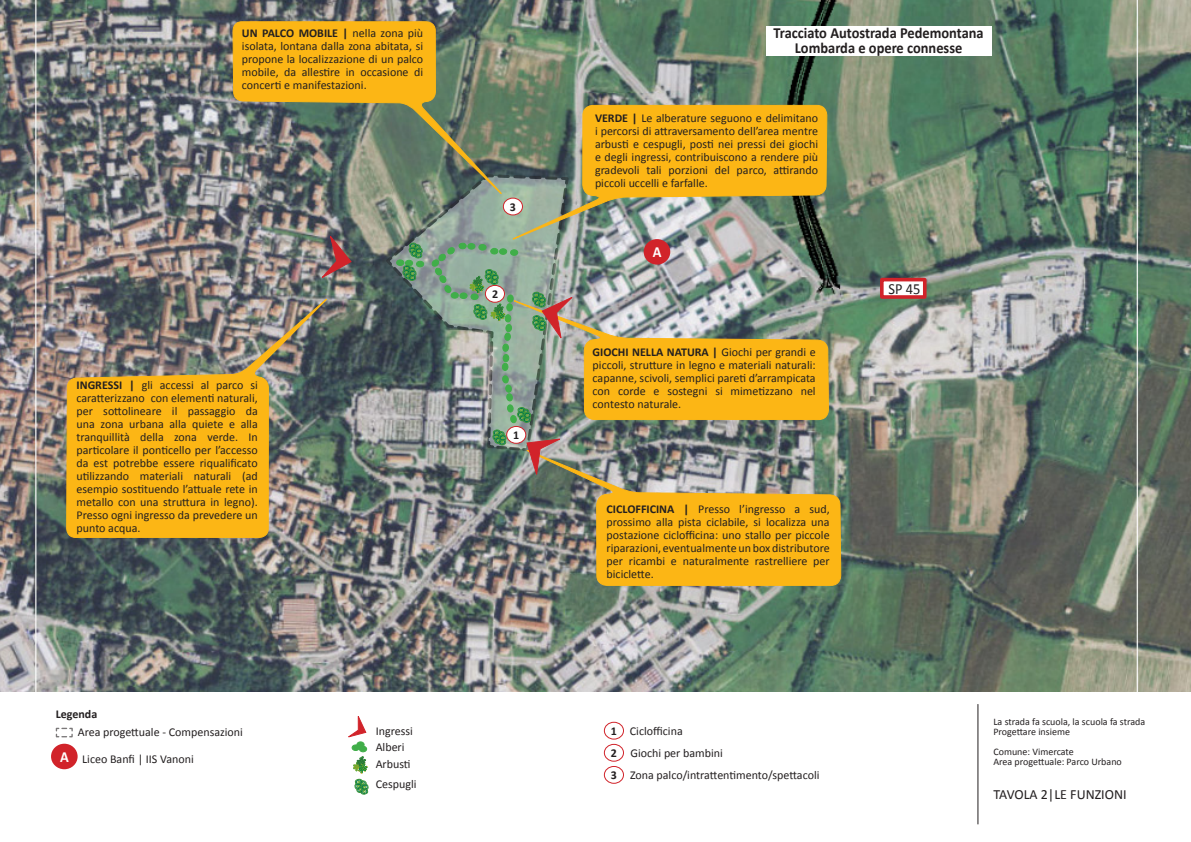
<style>
.page{position:relative;width:1191px;height:842px;background:#fff}
.page>*{position:absolute;margin:0;border:0;box-sizing:border-box;transform-origin:0 0}
.t1{font:700 15.4px/15.4px "Calibri";color:#231f20;text-align:center;scale:.93 1}
.t2{font:15.4px "Calibri";color:#231f20;scale:.93 1}
.t3{font:700 15.4px "Calibri";color:#fff;scale:.93 1}
.t4{font:14px "Calibri";color:#231f20}
.t5{font:12px/13px "Calibri";color:#231f20;text-align:justify}
.t6{font:700 12px "Calibri";color:#231f20}
.t7{font:10px "Calibri";color:#231f20}
.s1{font-weight:700}
</style>
<div class="page">
<svg style="left:55px;top:727px;width:11px;height:11px"></svg>
<img style="left:0;top:0;width:1191px;height:692px">
<div style="left:880px;top:278px;width:46px;height:21px;background:#fff;border:4px solid #d1232a"></div>
<div style="left:765px;top:26px;width:226px;height:30px;background:#fff"></div>
<div style="left:53px;top:745px;width:23px;height:22px;background:#d1232a;border-radius:50%"></div>
<div style="left:51px;top:744px;width:27px;height:25px;border:4px solid #d1232a;border-radius:50%"></div>
<hr style="left:977px;top:704px;width:1px;height:120px;background:#231f20">
<svg style="left:66px;top:296px;width:166px;height:474px"></svg>
<svg style="left:522px;top:0;width:319px;height:784px"></svg>
<img style="left:232px;top:0;width:273px;height:795px">
<svg style="left:509px;top:299px;width:320px;height:275px;background:#cca23f"></svg>
<svg style="left:508px;top:0;width:320px;height:173px;background:#999557"></svg>
<img style="left:388px;top:173px;width:440px;height:305px">
<p class="t5" style="left:242px;top:26px;width:183px"><span class="s1">UN PALCO MOBILE |</span> nella zona più isolata, lontana dalla zona abitata, si propone la localizzazione di un palco mobile, da allestire in occasione di concerti e manifestazioni.</p>
<p class="t5" style="left:77px;top:378px;width:183px"><span class="s1">INGRESSI |</span> gli accessi al parco si caratterizzano con elementi naturali, per sottolineare il passaggio da una zona urbana alla quiete e alla tranquillità della zona verde. In particolare il ponticello per l’accesso da est potrebbe essere riqualificato utilizzando materiali naturali (ad esempio sostituendo l’attuale rete in metallo con una struttura in legno).<br>Presso ogni ingresso da prevedere un punto acqua.</p>
<p class="t6" style="left:510px;top:199px;width:8px">3</p>
<p class="t6" style="left:492px;top:286px;width:8px">2</p>
<p class="t6" style="left:513px;top:427px;width:8px">1</p>
<p class="t6" style="left:56px;top:706px;width:43px">Legenda</p>
<p class="t3" style="left:60px;top:747px;width:11px">A</p>
<p class="t5" style="left:78px;top:725px;width:167px">Area progettuale - Compensazioni</p>
<p class="t5" style="left:82px;top:752px;width:113px">Liceo Banfi | IIS Vanoni</p>
<p class="t5" style="left:376px;top:724px;width:39px">Ingressi</p>
<p class="t5" style="left:376px;top:740px;width:30px">Alberi</p>
<p class="t5" style="left:376px;top:757px;width:36px">Arbusti</p>
<p class="t5" style="left:376px;top:777px;width:42px">Cespugli</p>
<p class="t1" style="left:773px;top:25px;width:227px">Tracciato Autostrada Pedemontana<br>Lombarda e opere connesse</p>
<p class="t5" style="left:595px;top:111px;width:224px"><span class="s1">VERDE |</span> Le alberature seguono e delimitano i percorsi di attraversamento dell’area mentre arbusti e cespugli, posti nei pressi dei giochi e degli ingressi, contribuiscono a rendere più gradevoli tali porzioni del parco, attirando piccoli uccelli e farfalle.</p>
<p class="t3" style="left:653px;top:242px;width:11px">A</p>
<p class="t5" style="left:592px;top:345px;width:224px"><span class="s1">GIOCHI NELLA NATURA |</span> Giochi per grandi e piccoli, strutture in legno e materiali naturali: capanne, scivoli, semplici pareti d’arrampicata con corde e sostegni si mimetizzano nel contesto naturale.</p>
<p class="t5" style="left:606px;top:502px;width:225px"><span class="s1">CICLOFFICINA |</span> Presso l’ingresso a sud, prossimo alla pista ciclabile, si localizza una postazione ciclofficina: uno stallo per piccole riparazioni, eventualmente un box distributore per ricambi e naturalmente rastrelliere per biciclette.</p>
<p class="t2" style="left:888px;top:279px;width:36px">SP 45</p>
<p class="t6" style="left:611px;top:723px;width:8px">1</p>
<p class="t5" style="left:630px;top:723px;width:54px">Ciclofficina</p>
<p class="t6" style="left:611px;top:767px;width:8px">3</p>
<p class="t5" style="left:630px;top:767px;width:191px">Zona palco/intrattentimento/spettacoli</p>
<p class="t6" style="left:611px;top:745px;width:8px">2</p>
<p class="t5" style="left:630px;top:746px;width:94px">Giochi per bambini</p>
<p class="t7" style="left:993px;top:715px;width:153px">La strada fa scuola, la scuola fa strada</p>
<p class="t7" style="left:993px;top:725px;width:78px">Progettare insieme</p>
<p class="t7" style="left:993px;top:745px;width:82px">Comune: Vimercate</p>
<p class="t7" style="left:993px;top:755px;width:130px">Area progettuale: Parco Urbano</p>
<p class="t4" style="left:993px;top:785px;width:135px">TAVOLA 2|LE FUNZIONI</p>
</div>
